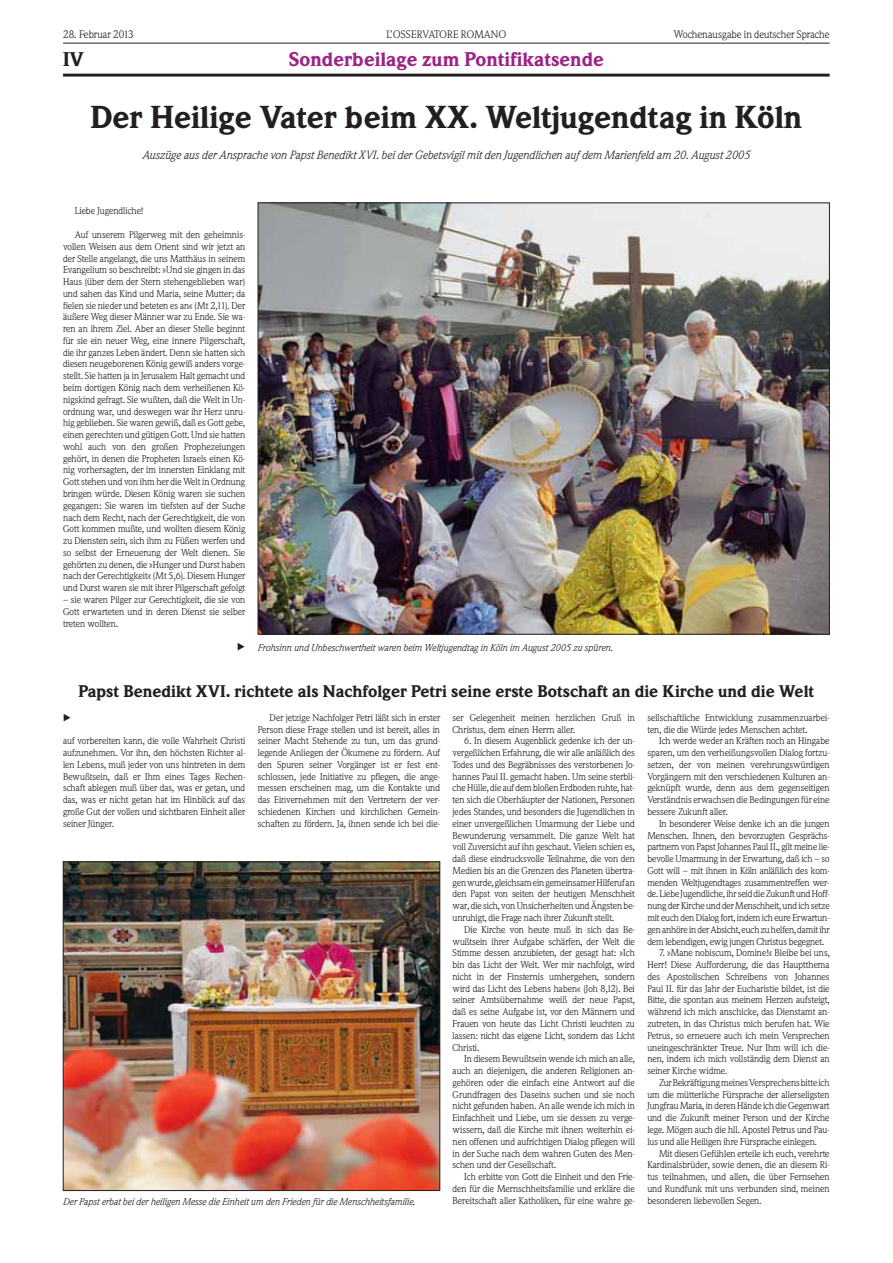
<style>
.page{position:relative;width:893px;height:1263px;background:#fff}
.page>*{position:absolute;margin:0;border:0;box-sizing:border-box;transform-origin:0 0}
.t1{font:900 31.35px "Weidemann BQ";color:#231f20}
.t2{font:900 19.65px "Weidemann BQ";color:#9d2487}
.t3{font:900 19.65px "Weidemann BQ";color:#231f20}
.t4{font:900 16.65px "Weidemann BQ";color:#231f20}
.t5{font:italic 11.85px "Weidemann BQ";color:#231f20}
.t6{font:10.8px "Weidemann BQ";color:#231f20}
.t7{font:10.8px "Weidemann BQ";letter-spacing:.02em;color:#231f20}
.t8{font:9.75px/11.9px "Weidemann BQ";color:#231f20;text-align:justify}
.t9{font:italic 9.75px "Weidemann BQ";color:#231f20}
.t10{font:9.75px "European Pi Three";color:#231f20}
</style>
<div class="page">
<hr style="left:63px;top:74px;width:766px;height:3px;background:#231f20">
<hr style="left:63px;top:43px;width:766px;height:1px;background:#231f20">
<img style="left:260px;top:205px;width:567px;height:427px">
<img style="left:65px;top:864px;width:373px;height:325px">
<div style="left:63px;top:862px;width:377px;height:329px;border:1px solid #231f20"></div>
<p class="t6" style="left:63px;top:30px;width:72px">28. Februar 2013</p>
<p class="t7" style="left:386px;top:30px;width:121px">L’OSSERVATORE ROMANO</p>
<p class="t6" style="left:674px;top:30px;width:157px">Wochenausgabe in deutscher Sprache</p>
<h2 class="t3" style="left:63px;top:52px;width:23px">IV</h2>
<h2 class="t2" style="left:289px;top:52px;width:316px">Sonderbeilage zum Pontifikatsende</h2>
<h1 class="t1" style="left:90px;top:106px;width:713px">Der Heilige Vater beim XX. Weltjugendtag in Köln</h1>
<p class="t5" style="left:142px;top:151px;width:609px">Auszüge aus der Ansprache von Papst Benedikt XVI. bei der Gebetsvigil mit den Jugendlichen auf dem Marienfeld am 20. August 2005</p>
<p class="t8" style="left:75px;top:206px;width:70px">Liebe Jugendliche!</p>
<p class="t8" style="left:63px;top:230px;width:184px;text-indent:12px">Auf unserem Pilgerweg mit den geheimnis&shy;vollen Weisen aus dem Orient sind wir jetzt an der Stelle angelangt, die uns Matthäus in seinem Evangelium so beschreibt: »Und sie gingen in das Haus (über dem der Stern stehengeblieben war) und sahen das Kind und Maria, seine Mutter; da fielen sie nieder und beteten es an« (Mt 2,11). Der äußere Weg dieser Männer war zu Ende. Sie wa&shy;ren an ihrem Ziel. Aber an dieser Stelle beginnt für sie ein neuer Weg, eine innere Pilgerschaft, die ihr ganzes Leben ändert. Denn sie hatten sich diesen neugeborenen König gewiß anders vorge&shy;stellt. Sie hatten ja in Jerusalem Halt gemacht und beim dortigen König nach dem verheißenen Kö&shy;nigskind gefragt. Sie wußten, daß die Welt in Un&shy;ordnung war, und deswegen war ihr Herz unru&shy;hig geblieben. Sie waren gewiß, daß es Gott gebe, einen gerechten und gütigen Gott. Und sie hatten wohl auch von den großen Prophezeiungen gehört, in denen die Propheten Israels einen Kö&shy;nig vorhersagten, der im innersten Einklang mit Gott stehen und von ihm her die Welt in Ordnung bringen würde. Diesen König waren sie suchen gegangen: Sie waren im tiefsten auf der Suche nach dem Recht, nach der Gerechtigkeit, die von Gott kommen mußte, und wollten diesem König zu Diensten sein, sich ihm zu Füßen werfen und so selbst der Erneuerung der Welt dienen. Sie gehörten zu denen, die »Hunger und Durst haben nach der Gerechtigkeit« (Mt 5,6). Diesem Hunger und Durst waren sie mit ihrer Pilgerschaft gefolgt</p>
<p class="t8" style="left:63px;top:595px;width:184px">– sie waren Pilger zur Gerechtigkeit, die sie von Gott erwarteten und in deren Dienst sie selber treten wollten.</p>
<p class="t10" style="left:237px;top:640px;width:10px">-</p>
<p class="t9" style="left:258px;top:644px;width:356px">Frohsinn und Unbeschwertheit waren beim Weltjugendtag in Köln im August 2005 zu spüren.</p>
<h3 class="t4" style="left:79px;top:685px;width:737px">Papst Benedikt XVI. richtete als Nachfolger Petri seine erste Botschaft an die Kirche und die Welt</h3>
<p class="t10" style="left:63px;top:711px;width:10px">-</p>
<p class="t8" style="left:63px;top:736px;width:184px">auf vorbereiten kann, die volle Wahrheit Christi aufzunehmen. Vor ihn, den höchsten Richter al&shy;len Lebens, muß jeder von uns hintreten in dem Bewußtsein, daß er Ihm eines Tages Rechen&shy;schaft ablegen muß über das, was er getan, und das, was er nicht getan hat im Hinblick auf das große Gut der vollen und sichtbaren Einheit aller seiner Jünger.</p>
<p class="t8" style="left:258px;top:712px;width:184px;text-indent:12px">Der jetzige Nachfolger Petri läßt sich in erster Person diese Frage stellen und ist bereit, alles in seiner Macht Stehende zu tun, um das grund - legende Anliegen der Ökumene zu fördern. Auf den Spuren seiner Vorgänger ist er fest ent&shy;schlossen, jede Initiative zu pflegen, die ange&shy;messen erscheinen mag, um die Kontakte und das Einvernehmen mit den Vertretern der ver&shy;schiedenen Kirchen und kirchlichen Gemein&shy;schaften zu fördern. Ja, ihnen sende ich bei die-</p>
<p class="t8" style="left:453px;top:712px;width:184px">ser Gelegenheit meinen herzlichen Gruß in<br>Christus, dem einen Herrn aller.</p>
<p class="t8" style="left:647px;top:712px;width:184px">sellschaftliche Entwicklung zusammenzuarbei&shy;ten, die die Würde jedes Menschen achtet.</p>
<p class="t8" style="left:647px;top:736px;width:184px;text-indent:12px">Ich werde weder an Kräften noch an Hingabe sparen, um den verheißungsvollen Dialog fortzu&shy;setzen, der von meinen verehrungswürdigen Vorgängern mit den verschiedenen Kulturen an&shy;geknüpft wurde, denn aus dem gegenseitigen Verständnis erwachsen die Bedingungen für eine bessere Zukunft aller.</p>
<p class="t8" style="left:647px;top:818px;width:184px;text-indent:12px">In besonderer Weise denke ich an die jungen Menschen. Ihnen, den bevorzugten Gesprächs - part nern von Papst Johannes Paul II., gilt meine lie&shy;bevolle Umarmung in der Erwartung, daß ich – so Gott will – mit ihnen in Köln anläßlich des kom&shy;menden Weltjugendtages zusammentreffen wer - de. Liebe Jugendliche, ihr seid die Zukunft und Hoff&shy;nung der Kirche und der Menschheit, und ich setze mit euch den Dialog fort, indem ich eure Erwartun&shy;gen anhöre in der Absicht, euch zu helfen, damit ihr dem lebendigen, ewig jungen Christus begegnet.</p>
<p class="t8" style="left:647px;top:948px;width:184px;text-indent:12px">7. »Mane nobiscum, Domine!« Bleibe bei uns, Herr! Diese Aufforderung, die das Hauptthema des Apostolischen Schreibens von Johannes Paul II. für das Jahr der Eucharistie bildet, ist die Bitte, die spontan aus meinem Herzen aufsteigt, während ich mich anschicke, das Dienstamt an&shy;zutreten, in das Christus mich berufen hat. Wie Petrus, so erneuere auch ich mein Versprechen uneingeschränkter Treue. Nur Ihm will ich die&shy;nen, indem ich mich vollständig dem Dienst an seiner Kirche widme.</p>
<p class="t8" style="left:647px;top:1078px;width:184px;text-indent:12px">Zur Bekräftigung meines Versprechens bitte ich um die mütterliche Fürsprache der allerseligsten Jungfrau Maria, in deren Hände ich die Gegenwart und die Zukunft meiner Person und der Kirche lege. Mögen auch die hll. Apostel Petrus und Pau&shy;lus und alle Heiligen ihre Fürsprache einlegen.</p>
<p class="t8" style="left:647px;top:1148px;width:184px;text-indent:12px">Mit diesen Gefühlen erteile ich euch, verehrte Kardinalsbrüder, sowie denen, die an diesem Ri&shy;tus teilnahmen, und allen, die über Fernsehen und Rundfunk mit uns verbunden sind, meinen</p>
<p class="t8" style="left:453px;top:736px;width:184px;text-indent:12px">6. In diesem Augenblick gedenke ich der un&shy;vergeßlichen Erfahrung, die wir alle anläßlich des Todes und des Begräbnisses des verstorbenen Jo&shy;hannes Paul II. gemacht haben. Um seine sterbli&shy;che Hülle, die auf dem bloßen Erdboden ruhte, hat&shy;ten sich die Oberhäupter der Nationen, Personen jedes Standes, und besonders die Jugendlichen in einer unvergeßlichen Umarmung der Liebe und Bewunderung versammelt. Die ganze Welt hat voll Zuversicht auf ihn geschaut. Vielen schien es, daß diese eindrucksvolle Teilnahme, die von den Medien bis an die Grenzen des Planeten übertra&shy;gen wurde, gleichsam ein gemeinsamer Hilferuf an den Papst von seiten der heutigen Menschheit war, die sich, von Unsicherheiten und Ängsten be&shy;unruhigt, die Frage nach ihrer Zukunft stellt.</p>
<p class="t8" style="left:453px;top:924px;width:184px;text-indent:12px">Die Kirche von heute muß in sich das Be&shy;wußtsein ihrer Aufgabe schärfen, der Welt die Stimme dessen anzubieten, der gesagt hat: »Ich bin das Licht der Welt. Wer mir nachfolgt, wird nicht in der Finsternis umhergehen, sondern wird das Licht des Lebens haben« (Joh 8,12). Bei seiner Amtsübernahme weiß der neue Papst, daß es seine Aufgabe ist, vor den Männern und Frauen von heute das Licht Christi leuchten zu lassen: nicht das eigene Licht, sondern das Licht Christi.</p>
<p class="t8" style="left:453px;top:1054px;width:184px;text-indent:12px">In diesem Bewußtsein wende ich mich an alle, auch an diejenigen, die anderen Religionen an&shy;gehören oder die einfach eine Antwort auf die Grundfragen des Daseins suchen und sie noch nicht gefunden haben. An alle wende ich mich in Einfachheit und Liebe, um sie dessen zu verge&shy;wissern, daß die Kirche mit ihnen weiterhin ei&shy;nen offenen und aufrichtigen Dialog pflegen will in der Suche nach dem wahren Guten des Men&shy;schen und der Gesellschaft.</p>
<p class="t8" style="left:453px;top:1172px;width:184px;text-indent:12px">Ich erbitte von Gott die Einheit und den Frie&shy;den für die Mernschheitsfamilie und erkläre die Bereitschaft aller Katholiken, für eine wahre ge-</p>
<p class="t9" style="left:63px;top:1198px;width:354px">Der Papst erbat bei der heiligen Messe die Einheit um den Frieden für die Menschheitsfamilie.</p>
<p class="t8" style="left:647px;top:1195px;width:116px">besonderen liebevollen Segen.</p>
</div>
